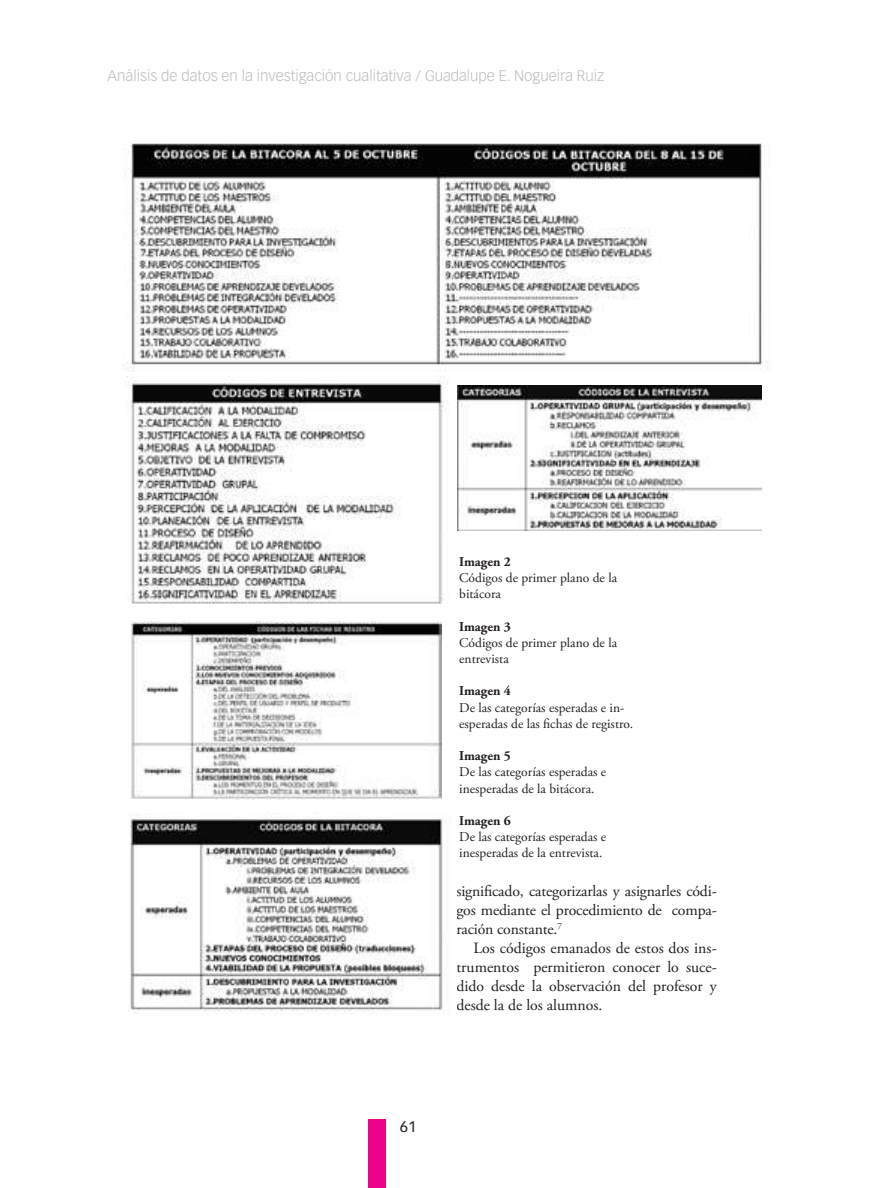
<style>
.page{position:relative;width:893px;height:1188px;background:#fff}
.page>*{position:absolute;margin:0;border:0;box-sizing:border-box;transform-origin:0 0}
.t1{font:15.75px/18.9px "Adobe Garamond Pro";letter-spacing:-.01em;color:#231f20;text-align:justify}
.t2{font:300 15px "Vectora LH";color:#bcbdc0}
.t3{font:15px "Vectora LH";color:#231f20}
.t4{font:13.5px/16.2px "Adobe Garamond Pro";color:#231f20}
.t5{font:700 13.5px "Adobe Garamond Pro";color:#231f20}
</style>
<div class="page">
<div style="left:368px;top:1120px;width:18px;height:68px;background:#ed028c"></div>
<img style="left:123px;top:143px;width:645px;height:229px">
<img style="left:126px;top:376px;width:332px;height:228px">
<img style="left:130px;top:621px;width:311px;height:179px">
<img style="left:128px;top:815px;width:321px;height:200px">
<img style="left:458px;top:385px;width:303px;height:146px">
<p class="t2" style="left:108px;top:67px;width:498px">Análisis de datos en la investigación cualitativa / Guadalupe E. Nogueira Ruiz</p>
<p class="t5" style="left:459px;top:554px;width:53px">Imagen 2</p>
<p class="t4" style="left:459px;top:570px;width:159px">Códigos de primer plano de la bitácora</p>
<p class="t5" style="left:459px;top:618px;width:53px">Imagen 3</p>
<p class="t4" style="left:459px;top:635px;width:159px">Códigos de primer plano de la entrevista</p>
<p class="t5" style="left:459px;top:683px;width:53px">Imagen 4</p>
<p class="t4" style="left:459px;top:700px;width:175px">De las categorías esperadas e in&shy;esperadas de las fichas de registro.</p>
<p class="t5" style="left:459px;top:748px;width:53px">Imagen 5</p>
<p class="t4" style="left:459px;top:764px;width:149px">De las categorías esperadas e inesperadas de la bitácora.</p>
<p class="t5" style="left:459px;top:813px;width:53px">Imagen 6</p>
<p class="t4" style="left:459px;top:829px;width:149px">De las categorías esperadas e inesperadas de la entrevista.</p>
<p class="t1" style="left:456px;top:883px;width:262px">significado, categorizarlas y asignarles códi&shy;gos mediante el procedimiento de compa&shy;ración constante.<sup>7</sup></p>
<p class="t1" style="left:456px;top:939px;width:262px;text-indent:17px">Los códigos emanados de estos dos ins&shy;trumentos permitieron conocer lo suce&shy;dido desde la observación del profesor y desde la de los alumnos.</p>
<p class="t3" style="left:400px;top:1117px;width:18px">61</p>
</div>
